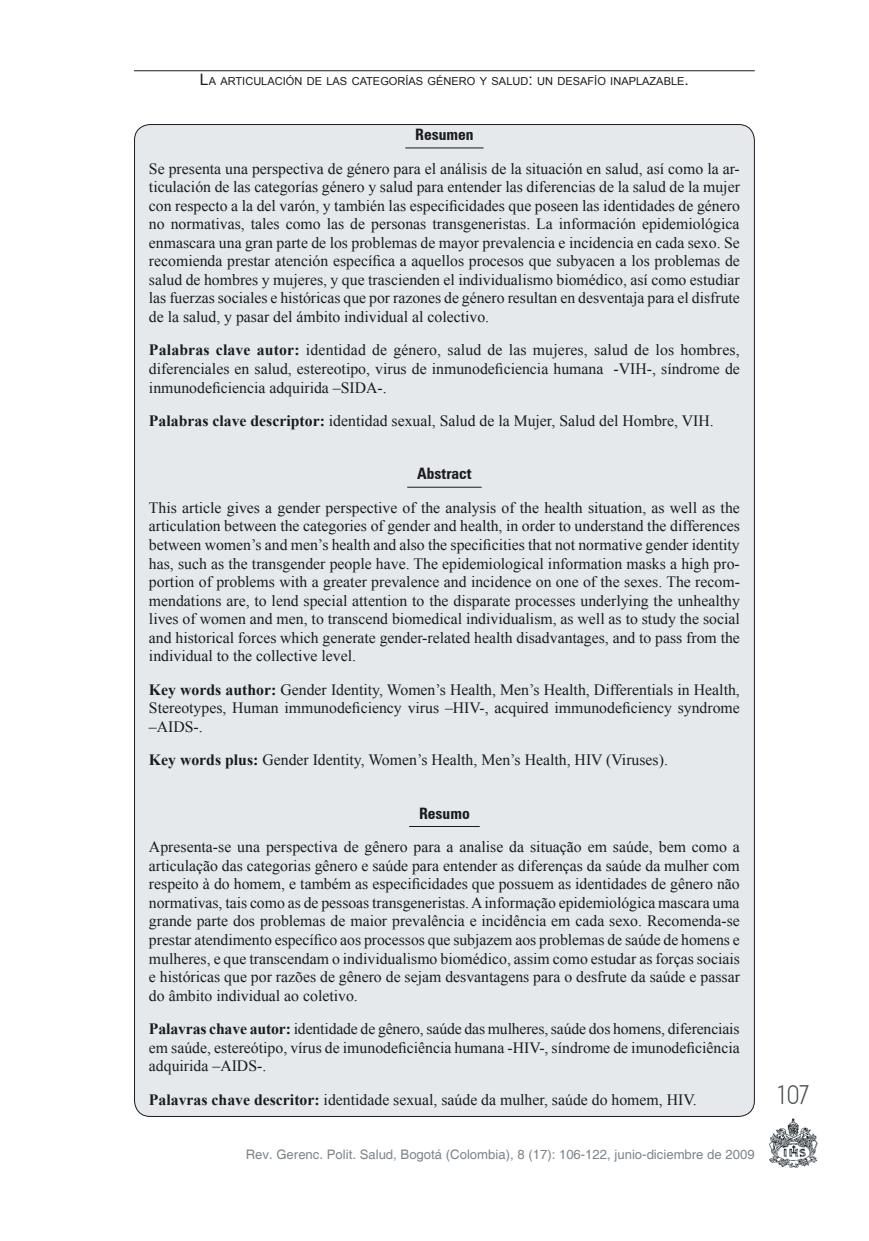
<style>
.page{position:relative;width:869px;height:1241px;background:#fff}
.page>*{position:absolute;margin:0;border:0;box-sizing:border-box;transform-origin:0 0}
.t1{font:28px "Plaza D";color:#484d51}
.t2{font:15.75px/18.6px "Times New Roman";color:#1a1b1f;text-align:justify}
.t3{font:700 condensed 15.75px "Zurich BT";color:#1a1b1f}
.t4{font:13.12px "Helvetica";color:#7e858a}
.t5{font:11.03px "Arial";color:#1a1b1f}
.s1{font-size:15.75px}
.s2{font-weight:700}
</style>
<div class="page">
<img style="left:769px;top:1118px;width:48px;height:50px">
<hr style="left:134px;top:70px;width:620px;height:1px;background:#1a1b1f">
<div style="left:134px;top:124px;width:620px;height:992px;background:#e5e9eb;border-radius:16px"></div>
<hr style="left:405px;top:147px;width:78px;height:1px;background:#1a1b1f">
<hr style="left:407px;top:486px;width:74px;height:1px;background:#1a1b1f">
<hr style="left:409px;top:826px;width:70px;height:1px;background:#1a1b1f">
<p class="t5" style="left:200px;top:74px;width:490px"><span class="s1">L</span>A ARTICULACIÓN DE LAS CATEGORÍAS GÉNERO Y SALUD<span class="s1">:</span> UN DESAFÍO INAPLAZABLE<span class="s1">.</span></p>
<p class="t3" style="left:415px;top:125px;width:60px">Resumen</p>
<p class="t2" style="left:149px;top:159px;width:592px">Se presenta una perspectiva de género para el análisis de la situación en salud, así como la ar&shy;ticulación de las categorías género y salud para entender las diferencias de la salud de la mujer con respecto a la del varón, y también las especificidades que poseen las identidades de género no normativas, tales como las de personas transgeneristas. La información epidemiológica enmascara una gran parte de los problemas de mayor prevalencia e incidencia en cada sexo. Se recomienda prestar atención específica a aquellos procesos que subyacen a los problemas de salud de hombres y mujeres, y que trascienden el individualismo biomédico, así como estudiar las fuerzas sociales e históricas que por razones de género resultan en desventaja para el disfrute de la salud, y pasar del ámbito individual al colectivo.</p>
<p class="t2" style="left:149px;top:340px;width:592px"><span class="s2">Palabras clave autor:</span> identidad de género, salud de las mujeres, salud de los hombres, diferenciales en salud, estereotipo, virus de inmunodeficiencia humana -VIH-, síndrome de inmunodeficiencia adquirida –SIDA-.</p>
<p class="t2" style="left:149px;top:411px;width:566px"><span class="s2">Palabras clave descriptor:</span> identidad sexual, Salud de la Mujer, Salud del Hombre, VIH.</p>
<p class="t3" style="left:417px;top:464px;width:56px">Abstract</p>
<p class="t2" style="left:149px;top:498px;width:592px">This article gives a gender perspective of the analysis of the health situation, as well as the articulation between the categories of gender and health, in order to understand the differences between women’s and men’s health and also the specificities that not normative gender identity has, such as the transgender people have. The epidemiological information masks a high pro&shy;portion of problems with a greater prevalence and incidence on one of the sexes. The recom&shy;mendations are, to lend special attention to the disparate processes underlying the unhealthy lives of women and men, to transcend biomedical individualism, as well as to study the social and historical forces which generate gender-related health disadvantages, and to pass from the individual to the collective level.</p>
<p class="t2" style="left:149px;top:680px;width:592px"><span class="s2">Key words author:</span> Gender Identity, Women’s Health, Men’s Health, Differentials in Health, Stereotypes, Human immunodeficiency virus –HIV-, acquired immunodeficiency syndrome –AIDS-.</p>
<p class="t2" style="left:149px;top:750px;width:520px"><span class="s2">Key words plus:</span> Gender Identity, Women’s Health, Men’s Health, HIV (Viruses).</p>
<p class="t3" style="left:419px;top:803px;width:52px">Resumo</p>
<p class="t2" style="left:149px;top:837px;width:592px">Apresenta-se una perspectiva de gênero para a analise da situação em saúde, bem como a articulação das categorias gênero e saúde para entender as diferenças da saúde da mulher com respeito à do homem, e também as especificidades que possuem as identidades de gênero não normativas, tais como as de pessoas transgeneristas. A informação epidemiológica mascara uma grande parte dos problemas de maior prevalência e incidência em cada sexo. Recomenda-se prestar atendimento específico aos processos que subjazem aos problemas de saúde de homens e mulheres, e que transcendam o individualismo biomédico, assim como estudar as forças sociais e históricas que por razões de gênero de sejam desvantagens para o desfrute da saúde e passar do âmbito individual ao coletivo.</p>
<p class="t2" style="left:149px;top:1019px;width:592px"><span class="s2">Palavras chave autor:</span> identidade de gênero, saúde das mulheres, saúde dos homens, diferenciais em saúde, estereótipo, vírus de imunodeficiência humana -HIV-, síndrome de imunodeficiência adquirida –AIDS-.</p>
<p class="t2" style="left:149px;top:1089px;width:549px"><span class="s2">Palavras chave descritor:</span> identidade sexual, saúde da mulher, saúde do homem, HIV.</p>
<p class="t4" style="left:246px;top:1146px;width:510px">Rev. Gerenc. Polit. Salud, Bogotá (Colombia), 8 (17): 106-122, junio-diciembre de 2009</p>
<h1 class="t1" style="left:775px;top:1080px;width:36px">107</h1>
</div>
